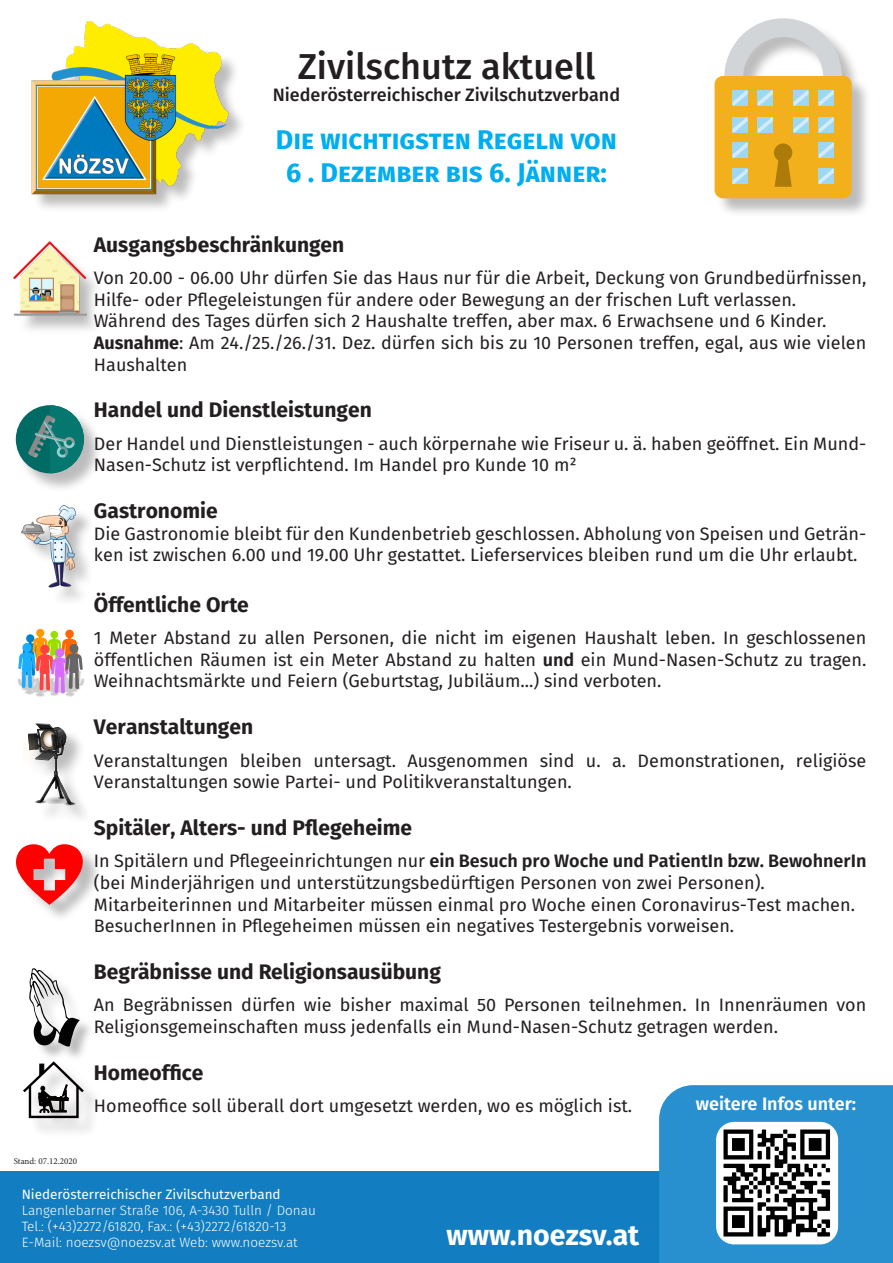
<style>
.page{position:relative;width:893px;height:1263px;background:#fff}
.page>*{position:absolute;margin:0;border:0;box-sizing:border-box;transform-origin:0 0}
.t1{font:500 36px "Fira Sans";color:#231f20}
.t2{font:700 28.5px "Fira Sans";color:#fff}
.t3{font:700 27px "Fira Sans";color:#00aeef}
.t4{font:700 21px "Fira Sans";color:#231f20}
.t5{font:18px/21.6px "Fira Sans";color:#231f20}
.t6{font:500 18px "Fira Sans";color:#231f20}
.t7{font:600 18px "Fira Sans";color:#fff}
.t8{font:300 13.5px "Fira Sans";color:#fff}
.t9{font:13.5px "Fira Sans";color:#fff}
.t10{font:9px "Minion Pro";color:#231f20}
.s1{font-weight:700}
.s2{font-weight:600}
</style>
<div class="page">
<div style="left:0;top:1171px;width:710px;height:92px;background:#127ec1"></div>
<div style="left:16px;top:245px;width:89px;height:90px;background:#231f20;opacity:.3"></div>
<img style="left:13px;top:241px;width:75px;height:77px">
<div style="left:23px;top:508px;width:72px;height:98px;background:#231f20;opacity:.3"></div>
<img style="left:21px;top:505px;width:60px;height:90px">
<svg style="left:49px;top:528px;width:17px;height:8px"></svg>
<div style="left:26px;top:725px;width:67px;height:99px;background:#231f20;opacity:.3"></div>
<svg style="left:23px;top:723px;width:53px;height:82px"></svg>
<div style="left:33px;top:24px;width:214px;height:189px;background:#231f20;opacity:.3"></div>
<img style="left:31px;top:21px;width:211px;height:186px">
<div style="left:17px;top:407px;width:87px;height:86px;background:#231f20;opacity:.3"></div>
<div style="left:16px;top:405px;width:68px;height:68px;background:#006a65;border-radius:50%"></div>
<svg style="left:28px;top:405px;width:56px;height:68px"></svg>
<div style="left:659px;top:1085px;width:234px;height:178px;background:#2890cf"></div>
<div style="left:18px;top:846px;width:84px;height:77px;background:#231f20;opacity:.3"></div>
<svg style="left:16px;top:844px;width:67px;height:61px"></svg>
<div style="left:716px;top:20px;width:155px;height:198px;background:#231f20;opacity:.3"></div>
<svg style="left:714px;top:18px;width:138px;height:180px;background:#e5c678"></svg>
<div style="left:30px;top:970px;width:65px;height:92px;background:#231f20;opacity:.3"></div>
<svg style="left:29px;top:968px;width:51px;height:78px"></svg>
<div style="left:25px;top:1064px;width:77px;height:74px;background:#231f20;opacity:.3"></div>
<div style="left:29px;top:1084px;width:50px;height:34px;border:2px solid #050000"></div>
<svg style="left:23px;top:1060px;width:61px;height:53px"></svg>
<img style="left:716px;top:1122px;width:122px;height:122px">
<img style="left:25px;top:678px;width:60px;height:19px">
<svg style="left:18px;top:629px;width:65px;height:64px"></svg>
<p class="t1" style="left:298px;top:41px;width:299px">Zivilschutz aktuell</p>
<p class="t6" style="left:273px;top:82px;width:349px">Niederösterreichischer Zivilschutzverband</p>
<p class="t3" style="left:276px;top:121px;width:342px">Die wichtigsten Regeln von</p>
<p class="t3" style="left:286px;top:153px;width:322px">6 . Dezember bis 6. Jänner:</p>
<p class="t10" style="left:14px;top:1155px;width:65px">Stand: 07.12.2020</p>
<p class="t4" style="left:94px;top:230px;width:252px">Ausgangsbeschränkungen</p>
<p class="t5" style="left:94px;top:267px;width:774px">Von 20.00 - 06.00 Uhr dürfen Sie das Haus nur für die Arbeit, Deckung von Grundbedürfnissen,<br>Hilfe- oder Pflegeleistungen für andere oder Bewegung an der frischen Luft verlassen.</p>
<p class="t5" style="left:94px;top:310px;width:734px">Während des Tages dürfen sich 2 Haushalte treffen, aber max. 6 Erwachsene und 6 Kinder.</p>
<p class="t5" style="left:94px;top:332px;width:774px"><span class="s1">Ausnahme</span>: Am 24./25./26./31. Dez. dürfen sich bis zu 10 Personen treffen, egal, aus wie vielen<br>Haushalten</p>
<p class="t4" style="left:94px;top:395px;width:279px">Handel und Dienstleistungen</p>
<p class="t5" style="left:94px;top:433px;width:774px">Der Handel und Dienstleistungen - auch körpernahe wie Friseur u. ä. haben geöffnet. Ein Mund-<br>Nasen-Schutz ist verpflichtend. Im Handel pro Kunde 10 m²</p>
<p class="t4" style="left:94px;top:496px;width:125px">Gastronomie</p>
<p class="t5" style="left:94px;top:523px;width:774px">Die Gastronomie bleibt für den Kundenbetrieb geschlossen. Abholung von Speisen und Geträn&shy;ken ist zwischen 6.00 und 19.00 Uhr gestattet. Lieferservices bleiben rund um die Uhr erlaubt.</p>
<p class="t4" style="left:94px;top:590px;width:156px">Öffentliche Orte</p>
<p class="t5" style="left:94px;top:627px;width:774px;text-align:justify">1 Meter Abstand zu allen Personen, die nicht im eigenen Haushalt leben. In geschlossenen öffentlichen Räumen ist ein Meter Abstand zu halten <span class="s2">und</span> ein Mund-Nasen-Schutz zu tragen.<br>Weihnachtsmärkte und Feiern (Geburtstag, Jubiläum...) sind verboten.</p>
<p class="t4" style="left:94px;top:712px;width:161px">Veranstaltungen</p>
<p class="t5" style="left:94px;top:749px;width:774px">Veranstaltungen bleiben untersagt. Ausgenommen sind u. a. Demonstrationen, religiöse<br>Veranstaltungen sowie Partei- und Politikveranstaltungen.</p>
<p class="t4" style="left:94px;top:813px;width:320px">Spitäler, Alters- und Pflegeheime</p>
<p class="t5" style="left:94px;top:850px;width:774px">In Spitälern und Pflegeeinrichtungen nur <span class="s2">ein Besuch pro Woche und PatientIn bzw. BewohnerIn </span>(bei Minderjährigen und unterstützungsbedürftigen Personen von zwei Personen).</p>
<p class="t5" style="left:94px;top:893px;width:763px">Mitarbeiterinnen und Mitarbeiter müssen einmal pro Woche einen Coronavirus-Test machen.</p>
<p class="t5" style="left:94px;top:915px;width:642px">BesucherInnen in Pflegeheimen müssen ein negatives Testergebnis vorweisen.</p>
<p class="t4" style="left:94px;top:957px;width:349px">Begräbnisse und Religionsausübung</p>
<p class="t5" style="left:94px;top:994px;width:774px">An Begräbnissen dürfen wie bisher maximal 50 Personen teilnehmen. In Innenräumen von<br>Religionsgemeinschaften muss jedenfalls ein Mund-Nasen-Schutz getragen werden.</p>
<p class="t4" style="left:94px;top:1058px;width:111px">Homeoffice</p>
<p class="t5" style="left:94px;top:1095px;width:540px">Homeoffice soll überall dort umgesetzt werden, wo es möglich ist.</p>
<p class="t7" style="left:696px;top:1091px;width:162px">weitere Infos unter:</p>
<p class="t9" style="left:22px;top:1184px;width:260px">Niederösterreichischer Zivilschutzverband</p>
<p class="t8" style="left:22px;top:1200px;width:296px">Langenlebarner Straße 106, A-3430 Tulln / Donau</p>
<p class="t8" style="left:22px;top:1217px;width:266px">Tel.: (+43)2272/61820, Fax.: (+43)2272/61820-13</p>
<p class="t8" style="left:22px;top:1233px;width:278px">E-Mail: noezsv@noezsv.at Web: www.noezsv.at</p>
<p class="t2" style="left:446px;top:1215px;width:195px">www.noezsv.at</p>
</div>
